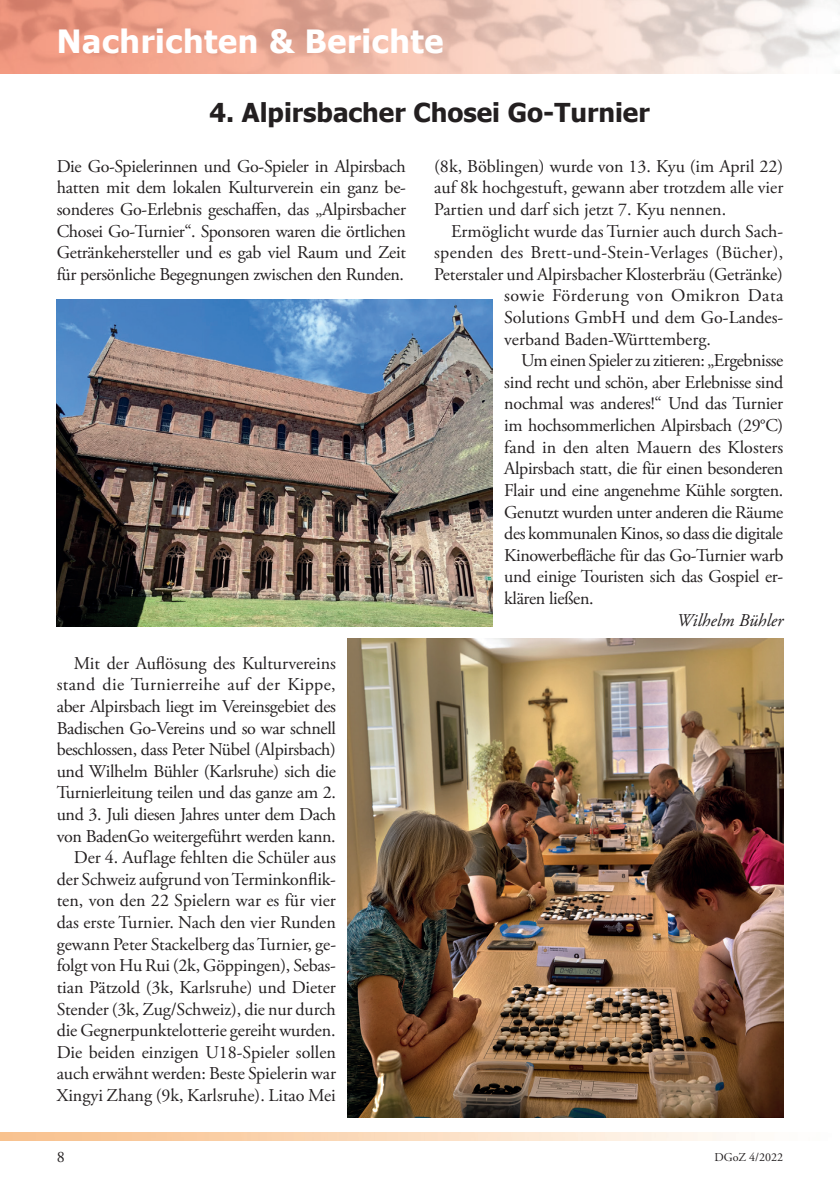
<style>
.page{position:relative;width:840px;height:1191px;background:#fff}
.page>*{position:absolute;margin:0;border:0;box-sizing:border-box;transform-origin:0 0}
.t1{font:700 32px "Tahoma";letter-spacing:.02em;color:#fff}
.t2{font:700 26px "Tahoma";color:#231f20}
.t3{font:18px/21.6px "Adobe Garamond Pro";letter-spacing:-.015em;color:#231f20;text-align:justify}
.t4{font:18px "Adobe Garamond Pro";letter-spacing:.015em;color:#231f20}
.t5{font:18px "Adobe Garamond Pro";letter-spacing:.03em;color:#231f20}
.t6{font:italic 18px "Adobe Garamond Pro";color:#231f20}
.t7{font:16px "Adobe Garamond Pro";color:#231f20}
.t8{font:12px "Adobe Garamond Pro";color:#231f20}
</style>
<div class="page">
<img style="left:0;top:0;width:839px;height:74px">
<img style="left:57px;top:300px;width:435px;height:326px">
<img style="left:347px;top:638px;width:435px;height:479px">
<h1 class="t1" style="left:57px;top:19px;width:388px">Nachrichten &amp; Berichte</h1>
<h2 class="t2" style="left:209px;top:94px;width:441px">4. Alpirsbacher Chosei Go-Turnier</h2>
<p class="t3" style="left:57px;top:156px;width:350px">Die Go-Spielerinnen und Go-Spieler in Alpirsbach hatten mit dem lokalen Kulturverein ein ganz be&shy;sonderes Go-Erlebnis geschaffen, das „Alpirsbacher Chosei Go-Turnier“. Sponsoren waren die örtlichen Getränkehersteller und es gab viel Raum und Zeit für persönliche Begegnungen zwischen den Runden.</p>
<p class="t3" style="left:434px;top:156px;width:350px">(8k, Böblingen) wurde von 13. Kyu (im April 22) auf 8k hochgestuft, gewann aber trotzdem alle vier Partien und darf sich jetzt 7. Kyu nennen.</p>
<p class="t3" style="left:451px;top:221px;width:333px">Ermöglicht wurde das Turnier auch durch Sach-</p>
<p class="t4" style="left:434px;top:242px;width:350px">spenden des Brett-und-Stein-Verlages (Bücher),</p>
<p class="t3" style="left:434px;top:264px;width:350px">Peterstaler und Alpirsbacher Klosterbräu (Getränke)</p>
<p class="t5" style="left:504px;top:285px;width:280px">sowie Förderung von Omikron Data</p>
<p class="t3" style="left:504px;top:307px;width:280px">Solutions GmbH und dem Go-Landes-</p>
<p class="t3" style="left:504px;top:329px;width:208px">verband Baden-Württemberg.</p>
<p class="t3" style="left:521px;top:350px;width:263px">Um einen Spieler zu zitieren: „Ergebnisse</p>
<p class="t3" style="left:504px;top:372px;width:280px">sind recht und schön, aber Erlebnisse sind</p>
<p class="t3" style="left:504px;top:393px;width:280px">nochmal was anderes!“ Und das Turnier</p>
<p class="t3" style="left:504px;top:415px;width:280px">im hochsommerlichen Alpirsbach (29°C)</p>
<p class="t3" style="left:504px;top:437px;width:280px">fand in den alten Mauern des Klosters</p>
<p class="t3" style="left:504px;top:458px;width:280px">Alpirsbach statt, die für einen besonderen</p>
<p class="t3" style="left:504px;top:480px;width:280px">Flair und eine angenehme Kühle sorgten.</p>
<p class="t3" style="left:504px;top:501px;width:280px">Genutzt wurden unter anderen die Räume</p>
<p class="t3" style="left:504px;top:523px;width:280px">des kommunalen Kinos, so dass die digitale</p>
<p class="t3" style="left:504px;top:545px;width:280px">Kinowerbefläche für das Go-Turnier warb</p>
<p class="t3" style="left:504px;top:566px;width:280px">und einige Touristen sich das Gospiel er-</p>
<p class="t3" style="left:504px;top:588px;width:91px">klären ließen.</p>
<p class="t6" style="left:676px;top:609px;width:108px">Wilhelm Bühler</p>
<p class="t3" style="left:57px;top:653px;width:281px;text-align:right">Mit der Auflösung des Kulturvereins stand die Turnierreihe auf der Kippe, aber Alpirsbach liegt im Vereinsgebiet des Badischen Go-Vereins und so war schnell beschlossen, dass Peter Nübel (Alpirsbach) und Wilhelm Bühler (Karlsruhe) sich die Turnierleitung teilen und das ganze am 2. und 3. Juli diesen Jahres unter dem Dach von BadenGo weitergeführt werden kann.<br>Der 4. Auflage fehlten die Schüler aus der Schweiz aufgrund von Terminkonflik&shy;ten, von den 22 Spielern war es für vier das erste Turnier. Nach den vier Runden gewann Peter Stackelberg das Turnier, ge&shy;folgt von Hu Rui (2k, Göppingen), Sebas&shy;tian Pätzold (3k, Karlsruhe) und Dieter Stender (3k, Zug/Schweiz), die nur durch die Gegnerpunktelotterie gereiht wurden.<br>Die beiden einzigen U18-Spieler sollen auch erwähnt werden: Beste Spielerin war Xingyi Zhang (9k, Karlsruhe). Litao Mei</p>
<p class="t7" style="left:57px;top:1146px;width:9px">8</p>
<p class="t8" style="left:714px;top:1150px;width:70px">DGoZ 4/2022</p>
</div>
